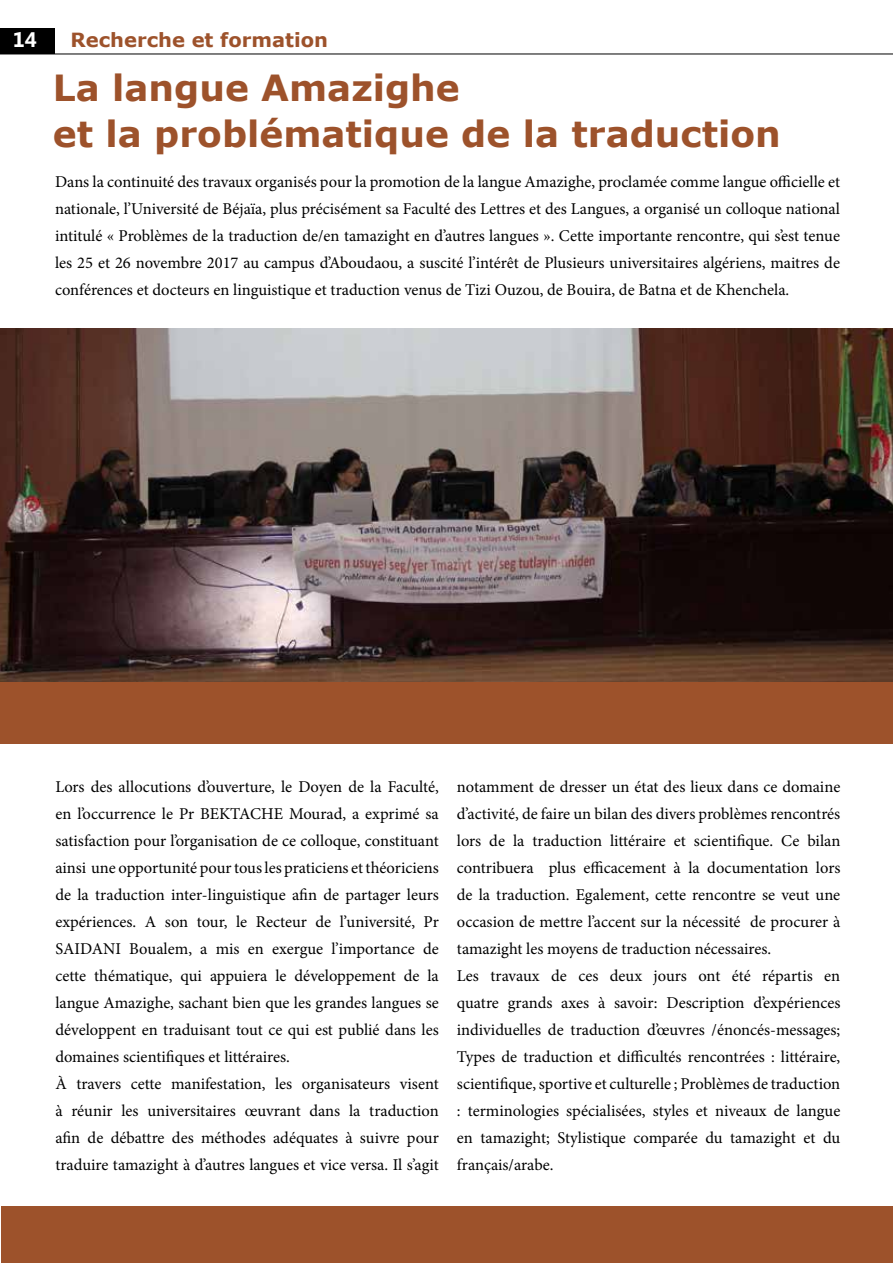
<style>
.page{position:relative;width:893px;height:1263px;background:#fff}
.page>*{position:absolute;margin:0;border:0;box-sizing:border-box;transform-origin:0 0}
.t1{font:700 36px/46.5px "Verdana";color:#9d522b}
.t2{font:700 21px "Microsoft Tai Le";color:#fff}
.t3{font:700 19.5px "Verdana";color:#9d522b}
.t4{font:16.5px/27px "Minion Pro";color:#000}
</style>
<div class="page">
<div style="left:0;top:29px;width:54px;height:25px;background:#000"></div>
<hr style="left:0;top:54px;width:893px;height:1px;background:#000">
<div style="left:0;top:679px;width:893px;height:64px;background:#9d522b"></div>
<img style="left:0;top:328px;width:893px;height:353px">
<div style="left:1px;top:1206px;width:892px;height:57px;background:#9d522b"></div>
<p class="t2" style="left:13px;top:28px;width:26px">14</p>
<p class="t3" style="left:71px;top:26px;width:259px">Recherche et formation</p>
<h1 class="t1" style="left:53px;top:64px;width:729px">La langue Amazighe<br>et la problématique de la traduction</h1>
<p class="t4" style="left:55px;top:168px;width:787px;text-align:justify">Dans la continuité des travaux organisés pour la promotion de la langue Amazighe, proclamée comme langue officielle et nationale, l’Université de Béjaïa, plus précisément sa Faculté des Lettres et des Langues, a organisé un colloque national intitulé « Problèmes de la traduction de/en tamazight en d’autres langues ». Cette importante rencontre, qui s’est tenue les 25 et 26 novembre 2017 au campus d’Aboudaou, a suscité l’intérêt de Plusieurs universitaires algériens, maitres de conférences et docteurs en linguistique et traduction venus de Tizi Ouzou, de Bouira, de Batna et de Khenchela.</p>
<p class="t4" style="left:55px;top:773px;width:385px">Lors des allocutions d’ouverture, le Doyen de la Faculté, en l’occurrence le Pr BEKTACHE Mourad, a exprimé sa satisfaction pour l’organisation de ce colloque, constituant ainsi une opportunité pour tous les praticiens et théoriciens de la traduction inter-linguistique afin de partager leurs expériences. A son tour, le Recteur de l’université, Pr SAIDANI Boualem, a mis en exergue l’importance de cette thématique, qui appuiera le développement de la langue Amazighe, sachant bien que les grandes langues se développent en traduisant tout ce qui est publié dans les domaines scientifiques et littéraires.<br>À travers cette manifestation, les organisateurs visent à réunir les universitaires œuvrant dans la traduction afin de débattre des méthodes adéquates à suivre pour traduire tamazight à d’autres langues et vice versa. Il s’agit</p>
<p class="t4" style="left:457px;top:773px;width:385px">notamment de dresser un état des lieux dans ce domaine d’activité, de faire un bilan des divers problèmes rencontrés lors de la traduction littéraire et scientifique. Ce bilan contribuera plus efficacement à la documentation lors de la traduction. Egalement, cette rencontre se veut une occasion de mettre l’accent sur la nécessité de procurer à tamazight les moyens de traduction nécessaires.<br>Les travaux de ces deux jours ont été répartis en quatre grands axes à savoir: Description d’expériences individuelles de traduction d’œuvres /énoncés-messages; Types de traduction et difficultés rencontrées : littéraire, scientifique, sportive et culturelle ; Problèmes de traduction : terminologies spécialisées, styles et niveaux de langue en tamazight; Stylistique comparée du tamazight et du français/arabe.</p>
</div>
